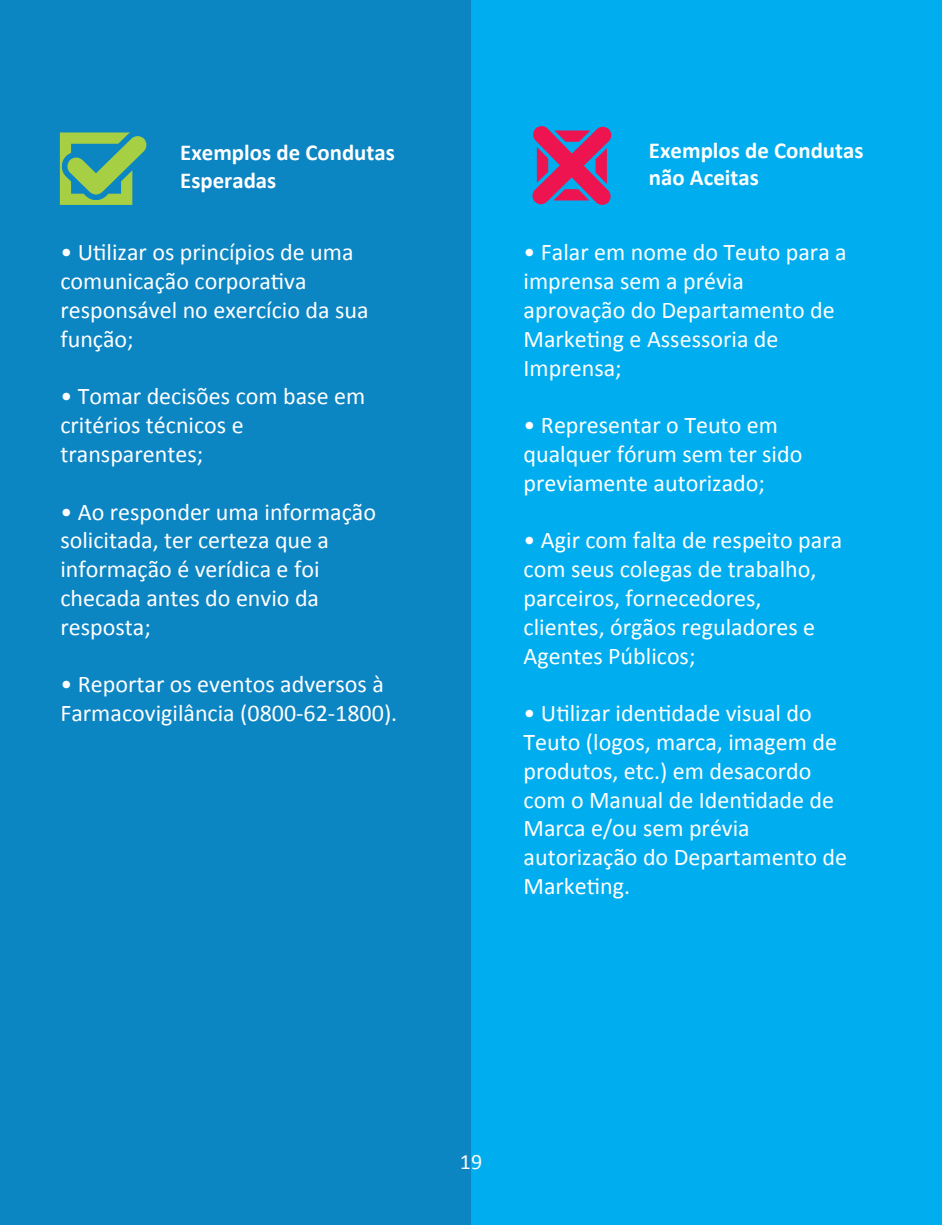
<style>
.page{position:relative;width:942px;height:1225px;background:#fff}
.page>*{position:absolute;margin:0;border:0;box-sizing:border-box;transform-origin:0 0}
.t1{font:24px/28.8px "Calibri";color:#fff}
.t2{font:700 22.8px/27.4px "Calibri";color:#fff}
.t3{font:22px "Calibri";color:#fbf9f8}
</style>
<div class="page">
<div style="left:0;top:0;width:471px;height:1225px;background:#0c85c3"></div>
<div style="left:471px;top:0;width:470px;height:1225px;background:#00aeef"></div>
<svg style="left:60px;top:132px;width:87px;height:73px"></svg>
<svg style="left:532px;top:126px;width:80px;height:79px"></svg>
<p class="t2" style="left:180px;top:138px;width:216px">Exemplos de Condutas<br>Esperadas</p>
<p class="t2" style="left:648px;top:136px;width:216px">Exemplos de Condutas não Aceitas</p>
<p class="t1" style="left:60px;top:237px;width:309px">• Utilizar os princípios de uma comunicação corporativa responsável no exercício da sua função;</p>
<p class="t1" style="left:60px;top:381px;width:306px">• Tomar decisões com base em critérios técnicos e transparentes;</p>
<p class="t1" style="left:60px;top:496px;width:317px">• Ao responder uma informação solicitada, ter certeza que a informação é verídica e foi checada antes do envio da resposta;</p>
<p class="t1" style="left:60px;top:669px;width:338px">• Reportar os eventos adversos à<br>Farmacovigilância (0800-62-1800).</p>
<p class="t1" style="left:523px;top:237px;width:324px">• Falar em nome do Teuto para a imprensa sem a prévia aprovação do Departamento de<br>Marketing e Assessoria de<br>Imprensa;</p>
<p class="t1" style="left:523px;top:409px;width:280px">• Representar o Teuto em qualquer fórum sem ter sido previamente autorizado;</p>
<p class="t1" style="left:523px;top:525px;width:320px">• Agir com falta de respeito para com seus colegas de trabalho, parceiros, fornecedores, clientes, órgãos reguladores e<br>Agentes Públicos;</p>
<p class="t1" style="left:523px;top:697px;width:325px">• Utilizar identidade visual do<br>Teuto (logos, marca, imagem de produtos, etc.) em desacordo com o Manual de Identidade de<br>Marca e/ou sem prévia autorização do Departamento de<br>Marketing.</p>
<p class="t3" style="left:459px;top:1148px;width:24px">19</p>
</div>
